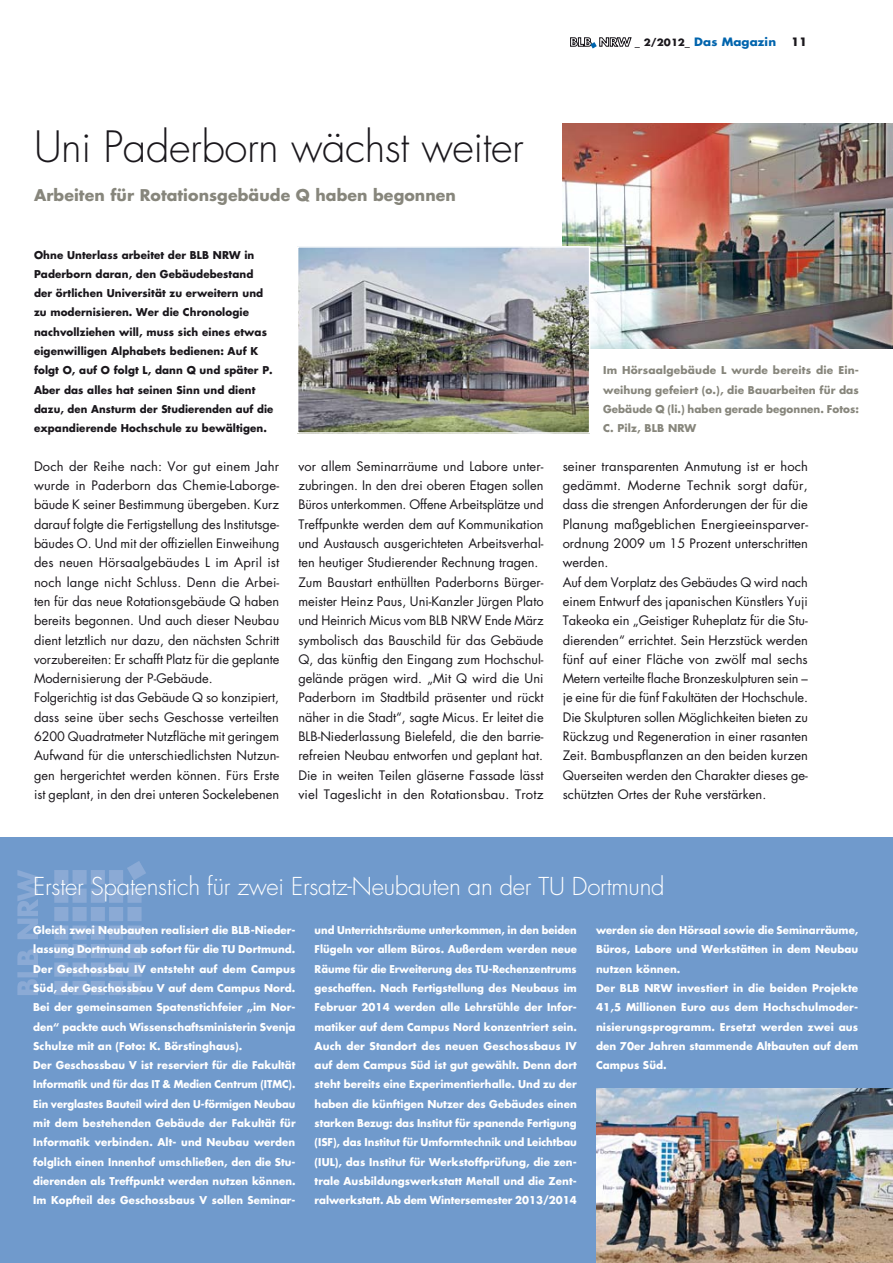
<style>
.page{position:relative;width:893px;height:1263px;background:#fff}
.page>*{position:absolute;margin:0;border:0;box-sizing:border-box;transform-origin:0 0}
.t1{font:300 42px "Futura";letter-spacing:-.01em;color:#1a171c}
.t2{font:300 24px "Futura";letter-spacing:-.01em;color:#fff}
.t3{font:700 15.75px "Futura";letter-spacing:.005em;color:#87867c}
.t4{font:12.75px/19.4px "Futura";color:#1a171c}
.t5{font:700 11.25px "Futura";letter-spacing:.01em;color:#0064ad;scale:1.05 1}
.t6{font:700 11.25px "Futura";color:#1a171c;scale:1.05 1}
.t7{font:700 10.5px/19.4px "Futura";letter-spacing:.005em;color:#fff}
.t8{font:700 10.5px/19.4px "Futura";letter-spacing:.005em;color:#fff;text-align:justify;scale:.95 1}
.t9{font:700 10.5px/19.4px "Futura";letter-spacing:.01em;color:#1a171c}
.t10{font:700 10.5px/19.4px "Futura";letter-spacing:.005em;color:#87867c;text-align:justify}
.s1{font-size:9.75px;color:#1a171c}
</style>
<div class="page">
<img style="left:563px;top:123px;width:330px;height:226px">
<svg style="left:570px;top:37px;width:61px;height:11px"></svg>
<div style="left:0;top:837px;width:893px;height:426px;background:#709acc"></div>
<img style="left:17px;top:861px;width:129px;height:134px">
<img style="left:597px;top:1088px;width:296px;height:175px">
<img style="left:300px;top:249px;width:287px;height:182px">
<div style="left:297px;top:246px;width:293px;height:188px;border:2px solid #fff"></div>
<h1 class="t1" style="left:34px;top:120px;width:491px">Uni Paderborn wächst weiter</h1>
<p class="t3" style="left:34px;top:184px;width:423px">Arbeiten für Rotationsgebäude Q haben begonnen</p>
<p class="t5" style="left:635px;top:34px;width:136px"><span class="s1">_ 2/2012_</span> Das Magazin</p>
<p class="t6" style="left:791px;top:34px;width:17px">11</p>
<p class="t9" style="left:34px;top:245px;width:241px">Ohne Unterlass arbeitet der BLB NRW in Paderborn daran, den Gebäudebestand der örtlichen Universität zu erweitern und zu modernisieren. Wer die Chronologie nachvollziehen will, muss sich eines etwas eigenwilligen Alphabets bedienen: Auf K folgt O, auf O folgt L, dann Q und später P.<br>Aber das alles hat seinen Sinn und dient dazu, den Ansturm der Studierenden auf die expandierende Hochschule zu bewältigen.</p>
<p class="t4" style="left:34px;top:456px;width:247px">Doch der Reihe nach: Vor gut einem Jahr wurde in Paderborn das Chemie-Laborge&shy;bäude K seiner Bestimmung übergeben. Kurz darauf folgte die Fertigstellung des Institutsge&shy;bäudes O. Und mit der offiziellen Einweihung des neuen Hörsaalgebäudes L im April ist noch lange nicht Schluss. Denn die Arbei&shy;ten für das neue Rotationsgebäude Q haben bereits begonnen. Und auch dieser Neubau dient letztlich nur dazu, den nächsten Schritt vorzubereiten: Er schafft Platz für die geplante Modernisierung der P-Gebäude.<br>Folgerichtig ist das Gebäude Q so konzipiert, dass seine über sechs Geschosse verteilten 6200 Quadratmeter Nutzfläche mit geringem Aufwand für die unterschiedlichsten Nutzun&shy;gen hergerichtet werden können. Fürs Erste ist geplant, in den drei unteren Sockelebenen</p>
<p class="t4" style="left:298px;top:456px;width:247px">vor allem Seminarräume und Labore unter&shy;zubringen. In den drei oberen Etagen sollen Büros unterkommen. Offene Arbeitsplätze und Treffpunkte werden dem auf Kommunikation und Austausch ausgerichteten Arbeitsverhal&shy;ten heutiger Studierender Rechnung tragen.<br>Zum Baustart enthüllten Paderborns Bürger&shy;meister Heinz Paus, Uni-Kanzler Jürgen Plato und Heinrich Micus vom BLB NRW Ende März symbolisch das Bauschild für das Gebäude Q, das künftig den Eingang zum Hochschul&shy;gelände prägen wird. „Mit Q wird die Uni Paderborn im Stadtbild präsenter und rückt näher in die Stadt“, sagte Micus. Er leitet die BLB-Niederlassung Bielefeld, die den barrie&shy;refreien Neubau entworfen und geplant hat.<br>Die in weiten Teilen gläserne Fassade lässt viel Tageslicht in den Rotationsbau. Trotz</p>
<p class="t4" style="left:563px;top:456px;width:247px">seiner transparenten Anmutung ist er hoch gedämmt. Moderne Technik sorgt dafür, dass die strengen Anforderungen der für die Planung maßgeblichen Energieeinsparver&shy;ordnung 2009 um 15 Prozent unterschritten werden.<br>Auf dem Vorplatz des Gebäudes Q wird nach einem Entwurf des japanischen Künstlers Yuji Takeoka ein „Geistiger Ruheplatz für die Stu&shy;dierenden“ errichtet. Sein Herzstück werden fünf auf einer Fläche von zwölf mal sechs Metern verteilte flache Bronzeskulpturen sein – je eine für die fünf Fakultäten der Hochschule.<br>Die Skulpturen sollen Möglichkeiten bieten zu Rückzug und Regeneration in einer rasanten Zeit. Bambuspflanzen an den beiden kurzen Querseiten werden den Charakter dieses ge&shy;schützten Ortes der Ruhe verstärken.</p>
<p class="t10" style="left:603px;top:360px;width:257px">Im Hörsaalgebäude L wurde bereits die Ein&shy;weihung gefeiert (o.), die Bauarbeiten für das Gebäude Q (li.) haben gerade begonnen. Fotos:<br>C. Pilz, BLB NRW</p>
<h2 class="t2" style="left:33px;top:871px;width:633px">Erster Spatenstich für zwei Ersatz-Neubauten an der TU Dortmund</h2>
<p class="t7" style="left:33px;top:920px;width:264px">Gleich zwei Neubauten realisiert die BLB-Nieder&shy;lassung Dortmund ab sofort für die TU Dortmund.<br>Der Geschossbau IV entsteht auf dem Campus Süd, der Geschossbau V auf dem Campus Nord.<br>Bei der gemeinsamen Spatenstichfeier „im Nor&shy;den“ packte auch Wissenschaftsministerin Svenja Schulze mit an (Foto: K. Börstinghaus).<br>Der Geschossbau V ist reserviert für die Fakultät Informatik und für das IT &amp; Medien Centrum (ITMC).<br>Ein verglastes Bauteil wird den U-förmigen Neubau mit dem bestehenden Gebäude der Fakultät für Informatik verbinden. Alt- und Neubau werden folglich einen Innenhof umschließen, den die Stu&shy;dierenden als Treffpunkt werden nutzen können.<br>Im Kopfteil des Geschossbaus V sollen Seminar-</p>
<p class="t8" style="left:315px;top:920px;width:278px">und Unterrichtsräume unterkommen, in den beiden Flügeln vor allem Büros. Außerdem werden neue Räume für die Erweiterung des TU-Rechenzentrums geschaffen. Nach Fertigstellung des Neubaus im Februar 2014 werden alle Lehrstühle der Infor&shy;matiker auf dem Campus Nord konzentriert sein.<br>Auch der Standort des neuen Geschossbaus IV auf dem Campus Süd ist gut gewählt. Denn dort steht bereits eine Experimentierhalle. Und zu der haben die künftigen Nutzer des Gebäudes einen starken Bezug: das Institut für spanende Fertigung (ISF), das Institut für Umformtechnik und Leichtbau (IUL), das Institut für Werkstoffprüfung, die zen&shy;trale Ausbildungswerkstatt Metall und die Zent&shy;ralwerkstatt. Ab dem Wintersemester 2013/2014</p>
<p class="t7" style="left:596px;top:920px;width:264px">werden sie den Hörsaal sowie die Seminarräume, Büros, Labore und Werkstätten in dem Neubau nutzen können.<br>Der BLB NRW investiert in die beiden Projekte 41,5 Millionen Euro aus dem Hochschulmoder&shy;nisierungsprogramm. Ersetzt werden zwei aus den 70er Jahren stammende Altbauten auf dem Campus Süd.</p>
</div>
